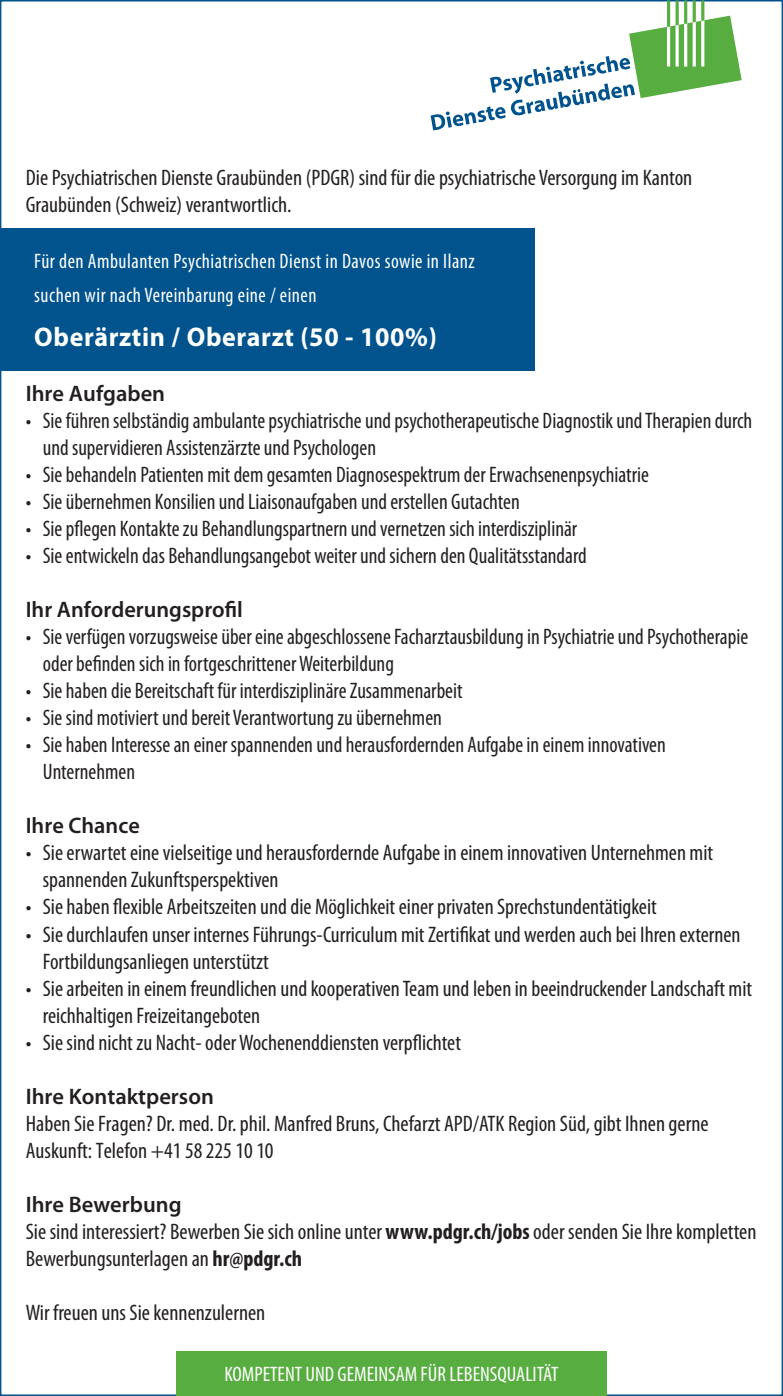
<style>
.page{position:relative;width:783px;height:1396px;background:#fff}
.page>*{position:absolute;margin:0;border:0;box-sizing:border-box;transform-origin:0 0}
.t1{font:700 27px "Myriad Pro";letter-spacing:.025em;color:#fff;scale:.96 1}
.t2{font:condensed 22.5px/27px "Myriad Pro";color:#231f20}
.t3{font:condensed 22.5px/27px "Myriad Pro";color:#231f20;scale:.96 1}
.t4{font:600 22.5px "Myriad Pro";color:#231f20}
.t5{font:condensed 21px/33.6px "Myriad Pro";letter-spacing:.025em;color:#fff;scale:.96 1}
.t6{font:condensed 21px "Myriad Pro";color:#fff}
.s1{font-weight:600;font-stretch:normal}
.s2{font-weight:700}
</style>
<div class="page">
<svg style="left:431px;top:16px;width:311px;height:114px"></svg>
<hr style="left:701px;top:20px;width:3px;height:47px;background:#fff">
<hr style="left:693px;top:22px;width:3px;height:45px;background:#fff">
<hr style="left:684px;top:23px;width:3px;height:44px;background:#fff">
<svg style="left:675px;top:25px;width:4px;height:42px"></svg>
<hr style="left:667px;top:26px;width:3px;height:41px;background:#fff">
<hr style="left:667px;top:0;width:3px;height:27px;background:#58ad40">
<svg style="left:675px;top:0;width:4px;height:25px"></svg>
<hr style="left:684px;top:0;width:3px;height:24px;background:#58ad40">
<hr style="left:693px;top:0;width:3px;height:22px;background:#58ad40">
<hr style="left:701px;top:0;width:3px;height:21px;background:#58ad40">
<div style="left:0;top:228px;width:534px;height:142px;background:#00538d"></div>
<div style="left:176px;top:1351px;width:431px;height:44px;background:#58ad40"></div>
<p class="t2" style="left:26px;top:166px;width:668px">Die Psychiatrischen Dienste Graubünden (PDGR) sind für die psychiatrische Versorgung im Kanton<br>Graubünden (Schweiz) verantwortlich.</p>
<p class="t5" style="left:34px;top:246px;width:460px">Für den Ambulanten Psychiatrischen Dienst in Davos sowie in Ilanz suchen wir nach Vereinbarung eine / einen</p>
<p class="t1" style="left:34px;top:321px;width:421px">Oberärztin / Oberarzt (50 - 100%)</p>
<p class="t4" style="left:26px;top:386px;width:141px">Ihre Aufgaben</p>
<p class="t3" style="left:43px;top:409px;width:741px;text-indent:-17px">• Sie führen selbständig ambulante psychiatrische und psychotherapeutische Diagnostik undTherapien durch und supervidieren Assistenzärzte und Psychologen</p>
<p class="t3" style="left:26px;top:463px;width:650px">• Sie behandeln Patienten mit dem gesamten Diagnosespektrum der Erwachsenenpsychiatrie</p>
<p class="t3" style="left:26px;top:490px;width:516px">• Sie übernehmen Konsilien und Liaisonaufgaben und erstellen Gutachten</p>
<p class="t3" style="left:26px;top:517px;width:576px">• Sie pflegen Kontakte zu Behandlungspartnern und vernetzen sich interdisziplinär</p>
<p class="t3" style="left:26px;top:544px;width:586px">• Sie entwickeln das Behandlungsangebot weiter und sichern den Qualitätsstandard</p>
<p class="t4" style="left:26px;top:602px;width:219px">Ihr Anforderungsprofil</p>
<p class="t3" style="left:43px;top:625px;width:736px;text-indent:-17px">• Sie verfügen vorzugsweise über eine abgeschlossene Facharztausbildung in Psychiatrie und Psychotherapie oder befinden sich in fortgeschrittenerWeiterbildung</p>
<p class="t3" style="left:26px;top:679px;width:456px">• Sie haben die Bereitschaft für interdisziplinäre Zusammenarbeit</p>
<p class="t3" style="left:26px;top:706px;width:435px">• Sie sind motiviert und bereit Verantwortung zu übernehmen</p>
<p class="t3" style="left:43px;top:733px;width:650px;text-indent:-17px">• Sie haben Interesse an einer spannenden und herausfordernden Aufgabe in einem innovativen<br>Unternehmen</p>
<p class="t4" style="left:26px;top:818px;width:116px">Ihre Chance</p>
<p class="t2" style="left:43px;top:841px;width:672px;text-indent:-17px">• Sie erwartet eine vielseitige und herausfordernde Aufgabe in einem innovativen Unternehmen mit spannenden Zukunftsperspektiven</p>
<p class="t2" style="left:26px;top:895px;width:632px">• Sie haben flexible Arbeitszeiten und die Möglichkeit einer privaten Sprechstundentätigkeit</p>
<p class="t2" style="left:43px;top:922px;width:699px;text-indent:-17px">• Sie durchlaufen unser internes Führungs-Curriculum mit Zertifikat und werden auch bei Ihren externen<br>Fortbildungsanliegen unterstützt</p>
<p class="t2" style="left:43px;top:976px;width:711px;text-indent:-17px">• Sie arbeiten in einem freundlichen und kooperativen Team und leben in beeindruckender Landschaft mit reichhaltigen Freizeitangeboten</p>
<p class="t2" style="left:26px;top:1030px;width:437px">• Sie sind nicht zu Nacht- oderWochenenddiensten verpflichtet</p>
<p class="t4" style="left:26px;top:1088px;width:190px">Ihre Kontaktperson</p>
<p class="t2" style="left:26px;top:1111px;width:684px">Haben Sie Fragen? Dr. med. Dr. phil. Manfred Bruns, Chefarzt APD/ATK Region Süd, gibt Ihnen gerne<br>Auskunft: Telefon +41 58 225 10 10</p>
<p class="t2" style="left:26px;top:1192px;width:732px"><span class="s1">Ihre Bewerbung<br></span>Sie sind interessiert? Bewerben Sie sich online unter <span class="s2">www.pdgr.ch/jobs</span> oder senden Sie Ihre kompletten<br>Bewerbungsunterlagen an <span class="s2">hr@pdgr.ch</span></p>
<p class="t2" style="left:26px;top:1300px;width:241px">Wir freuen uns Sie kennenzulernen</p>
<p class="t6" style="left:224px;top:1367px;width:336px">KOMPETENT UND GEMEINSAM FÜR LEBENSQUALITÄT</p>
</div>
